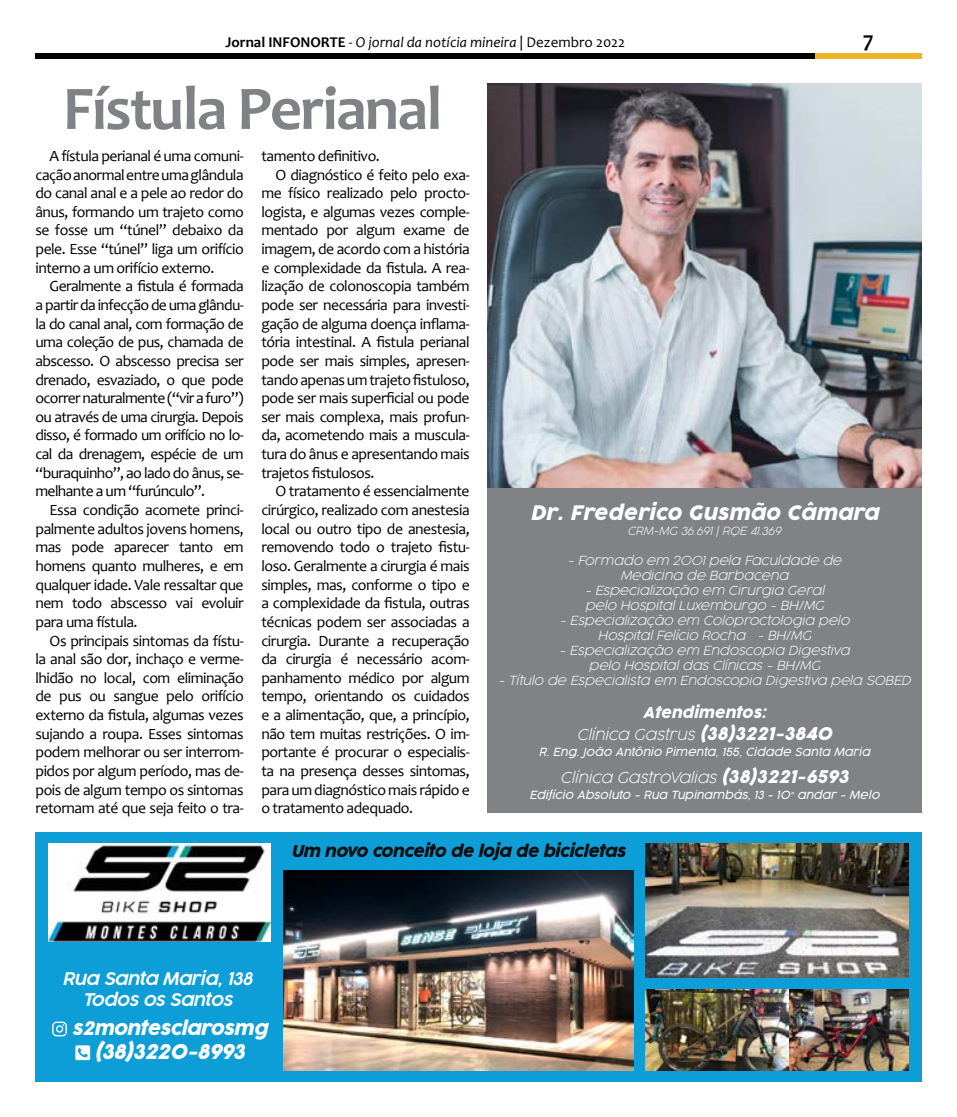
<style>
.page{position:relative;width:957px;height:1117px;background:#fff}
.page>*{position:absolute;margin:0;border:0;box-sizing:border-box;transform-origin:0 0}
.t1{font:700 62.5px "Candara";letter-spacing:-.03em;color:#808285}
.t2{font:700 22.5px "Candara";color:#000}
.t3{font:italic 20.38px "Cocogoose Pro";letter-spacing:-.03em;color:#fff}
.t4{font:italic 20px "Cocogoose Pro";color:#fff}
.t5{font:italic 18.88px "Cocogoose Pro";letter-spacing:-.03em;color:#fff}
.t6{font:italic 300 17.38px/20.9px "Cocogoose Pro";letter-spacing:-.03em;color:#fff;text-align:center}
.t7{font:italic 16.25px "Cocogoose Pro";letter-spacing:-.03em;color:#0d0d0d}
.t8{font:15.62px/18.6px "Candara";letter-spacing:-.03em;color:#000;text-align:justify}
.t9{font:italic 200 15px/21px "Cocogoose Pro";color:#fff;text-align:center}
.t10{font:italic 15px "Candara";color:#000}
.t11{font:italic 200 12.5px/15px "Cocogoose Pro";color:#fff;text-align:center}
.t12{font:italic 300 11.25px "Cocogoose Pro";color:#fff}
.t13{font:italic 200 11.25px "Cocogoose Pro";color:#fff}
.s1{font-weight:700;font-style:normal}
.s2{font-style:normal}
.s3{font-weight:400}
.s4{font-weight:400;font-size:17.5px}
</style>
<div class="page">
<div style="left:815px;top:53px;width:106px;height:6px;background:#f1b424"></div>
<div style="left:35px;top:53px;width:780px;height:6px;background:#000"></div>
<img style="left:487px;top:84px;width:434px;height:404px">
<div style="left:487px;top:488px;width:434px;height:325px;background:#808285"></div>
<div style="left:35px;top:831px;width:886px;height:250px;background:#0d9ed7"></div>
<img style="left:283px;top:870px;width:350px;height:199px">
<img style="left:49px;top:843px;width:222px;height:98px">
<svg style="left:52px;top:1021px;width:15px;height:15px"></svg>
<svg style="left:75px;top:1045px;width:15px;height:14px"></svg>
<img style="left:646px;top:843px;width:262px;height:133px">
<img style="left:646px;top:989px;width:262px;height:80px">
<p class="t10" style="left:226px;top:33px;width:401px"><span class="s1">Jornal INFONORTE</span> - O jornal da notícia mineira <span class="s2">| Dezembro 2022</span></p>
<h2 class="t2" style="left:863px;top:26px;width:12px">7</h2>
<h1 class="t1" style="left:63px;top:69px;width:381px">Fístula Perianal</h1>
<p class="t8" style="left:35px;top:146px;width:210px;text-indent:14px">A fístula perianal é uma comuni&shy;cação anormal entre uma glândula do canal anal e a pele ao redor do ânus, formando um trajeto como se fosse um “túnel” debaixo da pele. Esse “túnel” liga um orifício interno a um orifício externo.</p>
<p class="t8" style="left:35px;top:277px;width:210px;text-indent:14px">Geralmente a fistula é formada a partir da infecção de uma glându&shy;la do canal anal, com formação de uma coleção de pus, chamada de abscesso. O abscesso precisa ser drenado, esvaziado, o que pode ocorrer naturalmente (“vir a furo”) ou através de uma cirurgia. Depois disso, é formado um orifício no lo&shy;cal da drenagem, espécie de um “buraquinho”, ao lado do ânus, se&shy;melhante a um “furúnculo”.</p>
<p class="t8" style="left:35px;top:500px;width:210px;text-indent:14px">Essa condição acomete princi&shy;palmente adultos jovens homens, mas pode aparecer tanto em homens quanto mulheres, e em qualquer idade. Vale ressaltar que nem todo abscesso vai evoluir para uma fístula.</p>
<p class="t8" style="left:35px;top:631px;width:210px;text-indent:14px">Os principais sintomas da fístu&shy;la anal são dor, inchaço e verme&shy;lhidão no local, com eliminação de pus ou sangue pelo orifício externo da fistula, algumas vezes sujando a roupa. Esses sintomas podem melhorar ou ser interrom&shy;pidos por algum período, mas de&shy;pois de algum tempo os sintomas retornam até que seja feito o tra-</p>
<p class="t8" style="left:261px;top:146px;width:120px">tamento definitivo.</p>
<p class="t8" style="left:275px;top:165px;width:196px">O diagnóstico é feito pelo exa-</p>
<p class="t8" style="left:261px;top:184px;width:210px">me físico realizado pelo procto-</p>
<p class="t8" style="left:261px;top:202px;width:210px">logista, e algumas vezes comple-</p>
<p class="t8" style="left:261px;top:221px;width:210px">mentado por algum exame de</p>
<p class="t8" style="left:261px;top:239px;width:210px">imagem, de acordo com a história</p>
<p class="t8" style="left:261px;top:258px;width:210px">e complexidade da fistula. A rea-</p>
<p class="t8" style="left:261px;top:277px;width:210px">lização de colonoscopia também</p>
<p class="t8" style="left:261px;top:295px;width:210px">pode ser necessária para investi-</p>
<p class="t8" style="left:261px;top:314px;width:210px">gação de alguma doença inflama-</p>
<p class="t8" style="left:261px;top:333px;width:210px">tória intestinal. A fistula perianal</p>
<p class="t8" style="left:261px;top:351px;width:210px">pode ser mais simples, apresen-</p>
<p class="t8" style="left:261px;top:370px;width:210px">tando apenas um trajeto fistuloso,</p>
<p class="t8" style="left:261px;top:388px;width:210px">pode ser mais superficial ou pode</p>
<p class="t8" style="left:261px;top:407px;width:210px">ser mais complexa, mais profun-</p>
<p class="t8" style="left:261px;top:426px;width:210px">da, acometendo mais a muscula-</p>
<p class="t8" style="left:261px;top:444px;width:210px">tura do ânus e apresentando mais</p>
<p class="t8" style="left:261px;top:463px;width:115px">trajetos fistulosos.</p>
<p class="t8" style="left:275px;top:482px;width:196px">O tratamento é essencialmente</p>
<p class="t8" style="left:261px;top:500px;width:210px">cirúrgico, realizado com anestesia</p>
<p class="t8" style="left:261px;top:519px;width:210px">local ou outro tipo de anestesia,</p>
<p class="t8" style="left:261px;top:537px;width:210px">removendo todo o trajeto fistu-</p>
<p class="t8" style="left:261px;top:556px;width:210px">loso. Geralmente a cirurgia é mais</p>
<p class="t8" style="left:261px;top:575px;width:210px">simples, mas, conforme o tipo e</p>
<p class="t8" style="left:261px;top:593px;width:210px">a complexidade da fistula, outras</p>
<p class="t8" style="left:261px;top:612px;width:210px">técnicas podem ser associadas a</p>
<p class="t8" style="left:261px;top:631px;width:210px">cirurgia. Durante a recuperação</p>
<p class="t8" style="left:261px;top:649px;width:210px">da cirurgia é necessário acom-</p>
<p class="t8" style="left:261px;top:668px;width:210px">panhamento médico por algum</p>
<p class="t8" style="left:261px;top:686px;width:210px">tempo, orientando os cuidados</p>
<p class="t8" style="left:261px;top:705px;width:210px">e a alimentação, que, a princípio,</p>
<p class="t8" style="left:261px;top:724px;width:210px">não tem muitas restrições. O im-</p>
<p class="t8" style="left:261px;top:742px;width:210px">portante é procurar o especialis-</p>
<p class="t8" style="left:261px;top:761px;width:210px">ta na presença desses sintomas,</p>
<p class="t8" style="left:261px;top:780px;width:210px">para um diagnóstico mais rápido e</p>
<p class="t8" style="left:261px;top:798px;width:153px">o tratamento adequado.</p>
<p class="t4" style="left:530px;top:499px;width:350px">Dr. Frederico Gusmão Câmara</p>
<p class="t13" style="left:627px;top:523px;width:155px">CRM-MG 36.691 | RQE 41.369</p>
<p class="t11" style="left:567px;top:553px;width:275px">- Formado em 2001 pela Faculdade de<br>Medicina de Barbacena</p>
<p class="t11" style="left:585px;top:583px;width:241px;text-align:left">- Especialização em Cirurgia Geral pelo Hospital Luxemburgo - BH/MG</p>
<p class="t11" style="left:559px;top:613px;width:291px">- Especialização em Coloproctologia pelo<br>Hospital Felício Rocha - BH/MG</p>
<p class="t11" style="left:559px;top:643px;width:292px">- Especialização em Endoscopia Digestiva pelo Hospital das Clínicas - BH/MG</p>
<p class="t11" style="left:498px;top:673px;width:414px">- Título de Especialista em Endoscopia Digestiva pela SOBED</p>
<p class="t9" style="left:577px;top:702px;width:257px"><span class="s3">Atendimentos:<br></span>Clínica Gastrus <span class="s4">(38)3221-3840</span></p>
<p class="t12" style="left:539px;top:743px;width:333px">R. Eng. João Antônio Pimenta, 155, Cidade Santa Maria</p>
<p class="t9" style="left:560px;top:766px;width:290px">Clínica GastroValias <span class="s4">(38)3221-6593</span></p>
<p class="t12" style="left:529px;top:786px;width:352px">Edifício Absoluto - Rua Tupinambás, 13 - 10° andar - Melo</p>
<p class="t7" style="left:291px;top:839px;width:336px">Um novo conceito de loja de bicicletas</p>
<p class="t6" style="left:62px;top:968px;width:191px">Rua Santa Maria, 138<br>Todos os Santos</p>
<p class="t5" style="left:72px;top:1015px;width:197px">s2montesclarosmg</p>
<h3 class="t3" style="left:94px;top:1037px;width:152px">(38)3220-8993</h3>
</div>
